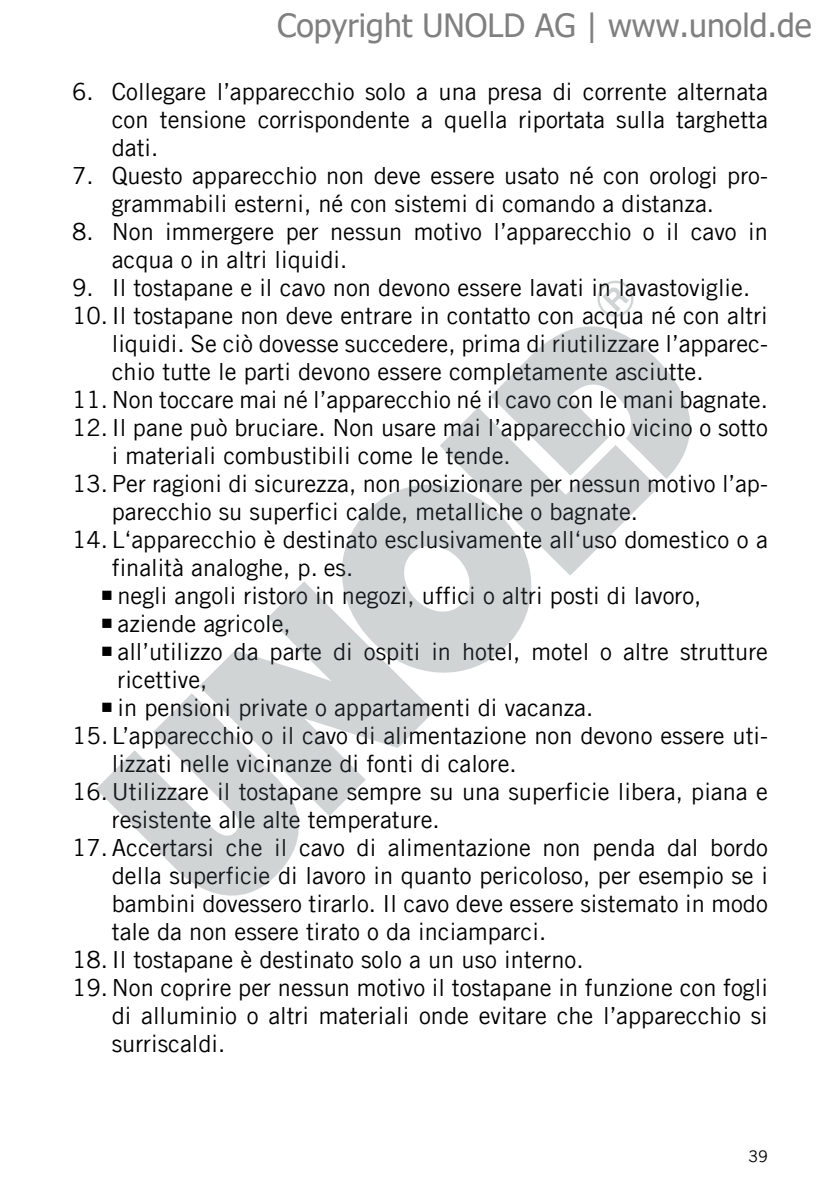
<style>
.page{position:relative;width:840px;height:1191px;background:#fff}
.page>*{position:absolute;margin:0;border:0;box-sizing:border-box;transform-origin:0 0}
.t1{font:32px "Tahoma";color:#808080}
.t2{font:23.6px/28px "Trade Gothic LT Com";color:#000}
.t3{font:16px "Trade Gothic LT Com";color:#000}
</style>
<div class="page">
<svg style="left:530px;top:326px;width:161px;height:153px;fill:#d0d4d5"></svg>
<svg style="left:440px;top:357px;width:218px;height:219px;fill:#d0d4d5"></svg>
<svg style="left:342px;top:447px;width:226px;height:226px;fill:#d0d4d5"></svg>
<svg style="left:199px;top:581px;width:235px;height:235px;fill:#d0d4d5"></svg>
<svg style="left:96px;top:690px;width:231px;height:206px;fill:#d0d4d5"></svg>
<svg style="left:597px;top:280px;width:37px;height:37px"></svg>
<svg style="left:102px;top:703px;width:10px;height:9px"></svg>
<h1 class="t1" style="left:277px;top:4px;width:535px">Copyright UNOLD AG | www.unold.de</h1>
<p class="t2" style="left:112px;top:77px;width:657px;text-align:justify;text-indent:-40px">6. Collegare l’apparecchio solo a una presa di corrente alternata con tensione corrispondente a quella riportata sulla targhetta dati.</p>
<p class="t2" style="left:72px;top:161px;width:697px;text-align:center">7. Questo apparecchio non deve essere usato né con orologi pro&shy;grammabili esterni, né con sistemi di comando a distanza.</p>
<p class="t2" style="left:112px;top:217px;width:657px;text-indent:-40px">8. Non immergere per nessun motivo l’apparecchio o il cavo in acqua o in altri liquidi.</p>
<p class="t2" style="left:72px;top:273px;width:679px">9. Il tostapane e il cavo non devono essere lavati in lavastoviglie.</p>
<p class="t2" style="left:72px;top:301px;width:697px">10.Il tostapane non deve entrare in contatto con acqua né con altri</p>
<p class="t2" style="left:112px;top:329px;width:657px">liquidi. Se ciò dovesse succedere, prima di riutilizzare l’apparec-</p>
<p class="t2" style="left:112px;top:357px;width:593px">chio tutte le parti devono essere completamente asciutte.</p>
<p class="t2" style="left:72px;top:385px;width:697px">11. Non toccare mai né l’apparecchio né il cavo con le mani bagnate.</p>
<p class="t2" style="left:72px;top:413px;width:697px">12.Il pane può bruciare. Non usare mai l’apparecchio vicino o sotto</p>
<p class="t2" style="left:112px;top:441px;width:400px">i materiali combustibili come le tende.</p>
<p class="t2" style="left:112px;top:469px;width:657px;text-indent:-40px">13. Per ragioni di sicurezza, non posizionare per nessun motivo l’ap&shy;parecchio su superfici calde, metalliche o bagnate.</p>
<p class="t2" style="left:112px;top:525px;width:657px;text-indent:-40px">14. L‘apparecchio è destinato esclusivamente all‘uso domestico o a finalità analoghe, p. es.<br>negli angoli ristoro in negozi, uffici o altri posti di lavoro, aziende agricole,<br>all’utilizzo da parte di ospiti in hotel, motel o altre strutture ricettive,<br>in pensioni private o appartamenti di vacanza.</p>
<p class="t2" style="left:112px;top:721px;width:657px;text-indent:-40px">15. L’apparecchio o il cavo di alimentazione non devono essere uti&shy;lizzati nelle vicinanze di fonti di calore.</p>
<p class="t2" style="left:112px;top:777px;width:657px;text-indent:-40px">16. Utilizzare il tostapane sempre su una superficie libera, piana e resistente alle alte temperature.</p>
<p class="t2" style="left:72px;top:833px;width:697px">17. Accertarsi che il cavo di alimentazione non penda dal bordo</p>
<p class="t2" style="left:112px;top:861px;width:657px">della superficie di lavoro in quanto pericoloso, per esempio se i</p>
<p class="t2" style="left:112px;top:889px;width:657px">bambini dovessero tirarlo. Il cavo deve essere sistemato in modo</p>
<p class="t2" style="left:112px;top:917px;width:435px">tale da non essere tirato o da inciamparci.</p>
<p class="t2" style="left:72px;top:945px;width:512px">18.Il tostapane è destinato solo a un uso interno.</p>
<p class="t2" style="left:112px;top:973px;width:657px;text-align:justify;text-indent:-40px">19. Non coprire per nessun motivo il tostapane in funzione con fogli di alluminio o altri materiali onde evitare che l’apparecchio si surriscaldi.</p>
<p class="t3" style="left:748px;top:1147px;width:21px">39</p>
</div>
